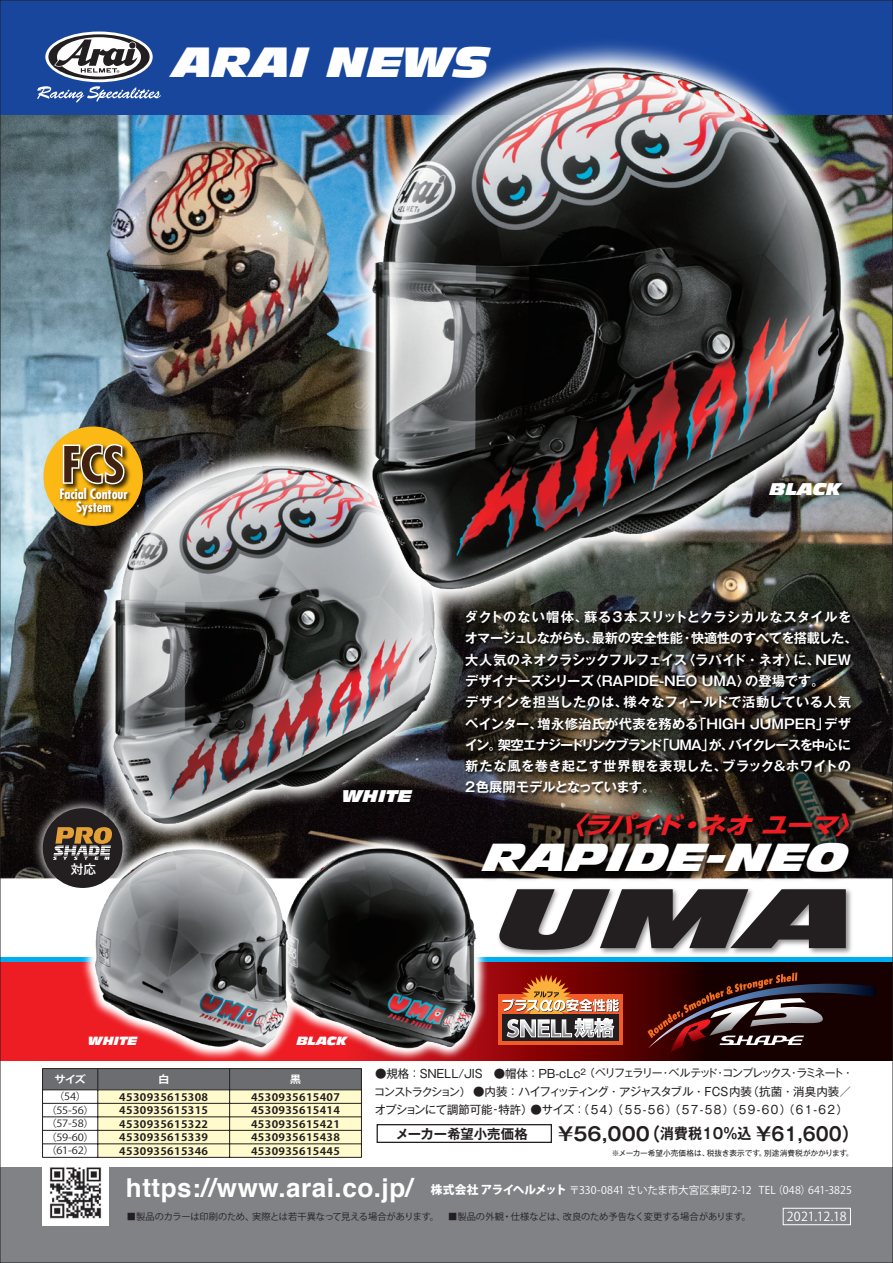
<style>
.page{position:relative;width:893px;height:1263px;background:#fff}
.page>*{position:absolute;margin:0;border:0;box-sizing:border-box;transform-origin:0 0}
.t1{font:italic 82.5px "Antique Olive Nord";color:#231f20;scale:1.45 1}
.t2{font:italic 41.4px "Antique Olive Nord";color:#fff}
.t3{font:italic 38.25px "Antique Olive Nord";color:#fff;scale:1.15 1}
.t4{font:700 26.1px "Helvetica";letter-spacing:.02em;color:#fff}
.t5{font:italic 700 24px "UD Shin Go Pro";color:#ee1d23;scale:1.12 1}
.t6{font:700 18.6px "Gothic MB101 Pro De";color:#231f20}
.t7{font:italic 16.65px "Antique Olive Nord";color:#fff}
.t8{font:700 condensed 13.8px/12.9px "Futura";letter-spacing:-.005em;color:#fff;text-align:center}
.t9{font:700 13.35px/21.3px "Gothic MB101 Pro De";color:#fff}
.t10{font:700 13.35px "Gothic MB101 Pro De";letter-spacing:-.01em;color:#231f20}
.t11{font:500 12.6px "Gothic MB101 Pro";color:#fff}
.t12{font:12.45px "Koz Go Pro";letter-spacing:-.005em;color:#fff}
.t13{font:italic 11.7px "Antique Olive Nord";color:#fff}
.t14{font:11.4px/18.1px "Gothic MB101 Pro";letter-spacing:-.01em;color:#231f20}
.t15{font:10.95px "Gothic MB101 Pro";letter-spacing:-.13em;color:#231f20}
.t16{font:10.65px "Koz Go Pro";color:#fff}
.t17{font:10.2px "Koz Go Pro Bold 90 pv RKSJ H";letter-spacing:.03em;color:#231f20;scale:1.11 1}
.t18{font:10.2px "Koz Go Pro Bold 90 pv RKSJ H";color:#fff;scale:1.11 1}
.t19{font:9.9px "Koz Go Pro Regular 90 pv RKSJ H";letter-spacing:-.01em;color:#231f20;scale:1.11 1}
.t20{font:9.3px "Koz Go Pro";letter-spacing:-.01em;color:#231f20}
.t21{font:7.65px "Gothic MB101 Pro";letter-spacing:-.005em;color:#231f20}
.s1{font-size:11.4px}
.s2{font-size:10.95px}
.s3{font-size:14.85px}
.s4{font-weight:800;font-size:11.7px}
</style>
<div class="page">
<img style="left:2px;top:115px;width:889px;height:843px">
<hr style="left:42px;top:1157px;width:56px;height:1px;background:#231f20">
<hr style="left:98px;top:1157px;width:132px;height:1px;background:#231f20">
<hr style="left:230px;top:1157px;width:132px;height:1px;background:#231f20">
<svg style="left:42px;top:1068px;width:320px;height:89px;background:#ccc9af"></svg>
<div style="left:0;top:1167px;width:893px;height:96px;background:#808285"></div>
<svg style="left:2px;top:962px;width:889px;height:98px;background:#990e11"></svg>
<hr style="left:0;top:958px;width:893px;height:4px;background:#00aeef">
<div style="left:0;top:0;width:893px;height:115px;background:#18469d"></div>
<svg style="left:37px;top:86px;width:124px;height:16px"></svg>
<svg style="left:45px;top:32px;width:108px;height:50px"></svg>
<svg style="left:48px;top:34px;width:102px;height:45px;background:#868a95"></svg>
<img style="left:91px;top:441px;width:370px;height:392px">
<img style="left:106px;top:457px;width:339px;height:375px">
<img style="left:111px;top:463px;width:328px;height:363px">
<img style="left:304px;top:833px;width:188px;height:228px">
<img style="left:304px;top:842px;width:178px;height:213px">
<img style="left:304px;top:847px;width:173px;height:202px">
<img style="left:338px;top:44px;width:542px;height:580px">
<img style="left:361px;top:55px;width:496px;height:547px">
<img style="left:368px;top:63px;width:480px;height:531px">
<img style="left:79px;top:833px;width:225px;height:228px">
<img style="left:88px;top:842px;width:207px;height:213px">
<img style="left:93px;top:847px;width:196px;height:202px">
<img style="left:43px;top:1167px;width:66px;height:58px">
<div style="left:783px;top:1208px;width:68px;height:17px;border:1px solid #fff"></div>
<div style="left:498px;top:995px;width:125px;height:50px;background:#f15b27"></div>
<div style="left:503px;top:1014px;width:116px;height:27px;background:linear-gradient(to right,#231f20,#231f20)"></div>
<svg style="left:502px;top:975px;width:117px;height:62px;background:#a66c57"></svg>
<svg style="left:647px;top:972px;width:229px;height:80px;background:#442627"></svg>
<img style="left:474px;top:831px;width:389px;height:61px">
<img style="left:551px;top:808px;width:326px;height:44px">
<div style="left:377px;top:1124px;width:175px;height:19px;border:1px solid #231f20"></div>
<img style="left:493px;top:873px;width:369px;height:102px">
<div style="left:43px;top:426px;width:100px;height:100px;background:#fcb814;border-radius:50%"></div>
<img style="left:62px;top:441px;width:71px;height:44px">
<img style="left:58px;top:485px;width:75px;height:36px">
<svg style="left:63px;top:444px;width:61px;height:40px;background:#8d6f43"></svg>
<img style="left:462px;top:608px;width:395px;height:194px">
<img style="left:29px;top:794px;width:108px;height:108px">
<div style="left:43px;top:808px;width:80px;height:80px;background:#231f20;border-radius:50%"></div>
<svg style="left:53px;top:827px;width:59px;height:33px"></svg>
<h2 class="t2" style="left:173px;top:36px;width:318px">ARAI NEWS</h2>
<p class="t8" style="left:59px;top:487px;width:70px">Facial Contour<br>System</p>
<p class="t11" style="left:71px;top:859px;width:27px">対応</p>
<p class="t13" style="left:88px;top:1033px;width:51px">WHITE</p>
<p class="t7" style="left:342px;top:785px;width:71px">WHITE</p>
<p class="t13" style="left:297px;top:1033px;width:52px">BLACK</p>
<p class="t7" style="left:770px;top:478px;width:73px">BLACK</p>
<p class="t9" style="left:464px;top:605px;width:395px">ダクトのない帽体、蘇る3本スリットとクラシカルなスタイルをオマージュしながらも、最新の安全性能・快適性のすべてを搭載した、大人気のネオクラシックフルフェイス〈ラパイド・ネオ〉に、NEWデザイナーズシリーズ〈RAPIDE-NEO UMA〉の登場です。<br>デザインを担当したのは、様々なフィールドで活動している人気ペインター、増永修治氏が代表を務める「HIGH JUMPER」デザイン。架空エナジードリンクブランド「UMA」が、バイクレースを中心に新たな風を巻き起こす世界観を表現した、ブラック＆ホワイトの2色展開モデルとなっています。</p>
<h3 class="t5" style="left:558px;top:805px;width:283px">〈ラパイド・ネオ ユーマ〉</h3>
<h3 class="t3" style="left:483px;top:833px;width:322px">RAPIDE-NEO</h3>
<h1 class="t1" style="left:498px;top:866px;width:249px">UMA</h1>
<p class="t18" style="left:54px;top:1073px;width:30px">サイズ</p>
<p class="t18" style="left:158px;top:1073px;width:12px">白</p>
<p class="t18" style="left:290px;top:1073px;width:12px">黒</p>
<p class="t19" style="left:53px;top:1090px;width:32px">（54）</p>
<p class="t17" style="left:119px;top:1090px;width:82px">4530935615308</p>
<p class="t17" style="left:251px;top:1090px;width:82px">4530935615407</p>
<p class="t19" style="left:46px;top:1104px;width:46px">（55-56）</p>
<p class="t17" style="left:119px;top:1104px;width:82px">4530935615315</p>
<p class="t17" style="left:251px;top:1104px;width:82px">4530935615414</p>
<p class="t19" style="left:46px;top:1117px;width:46px">（57-58）</p>
<p class="t17" style="left:119px;top:1117px;width:82px">4530935615322</p>
<p class="t17" style="left:251px;top:1117px;width:82px">4530935615421</p>
<p class="t19" style="left:46px;top:1131px;width:46px">（59-60）</p>
<p class="t17" style="left:119px;top:1131px;width:82px">4530935615339</p>
<p class="t17" style="left:251px;top:1131px;width:82px">4530935615438</p>
<p class="t19" style="left:46px;top:1144px;width:46px">（61-62）</p>
<p class="t17" style="left:119px;top:1144px;width:82px">4530935615346</p>
<p class="t17" style="left:251px;top:1144px;width:82px">4530935615445</p>
<p class="t15" style="left:375px;top:1064px;width:480px"><span class="s1">●規格：SNELL/JIS　●帽体：PB-cLc</span><sup>2</sup>（ペリフェラリー・ベルテッド・コンプレックス・ラミネート・</p>
<p class="t14" style="left:374px;top:1081px;width:478px"><span class="s2">コンストラクション）</span> ●内装：ハイフィッティング・アジャスタブル・FCS内装（抗菌・消臭内装／オプションにて調節可能‐特許）●サイズ：（54）（55-56）（57-58）（59-60）（61-62）</p>
<p class="t10" style="left:396px;top:1122px;width:134px">メーカー希望小売価格</p>
<h3 class="t6" style="left:558px;top:1118px;width:304px">¥56,000（<span class="s3">消費税10％込</span> ¥61,600）</h3>
<p class="t21" style="left:612px;top:1146px;width:243px">※メーカー希望小売価格は、税抜き表示です。別途消費税がかかります。</p>
<h3 class="t4" style="left:126px;top:1167px;width:289px">https://www.arai.co.jp/</h3>
<p class="t16" style="left:431px;top:1183px;width:422px"><span class="s4">株式会社 アライヘルメット</span>〒330-0841 さいたま市大宮区東町2-12 TEL（048）641-3825</p>
<p class="t20" style="left:127px;top:1210px;width:626px">■製品のカラーは印刷のため、実際とは若干異なって見える場合があります。　■製品の外観・仕様などは、改良のため予告なく変更する場合があります。</p>
<p class="t12" style="left:787px;top:1208px;width:61px">2021.12.18</p>
</div>
